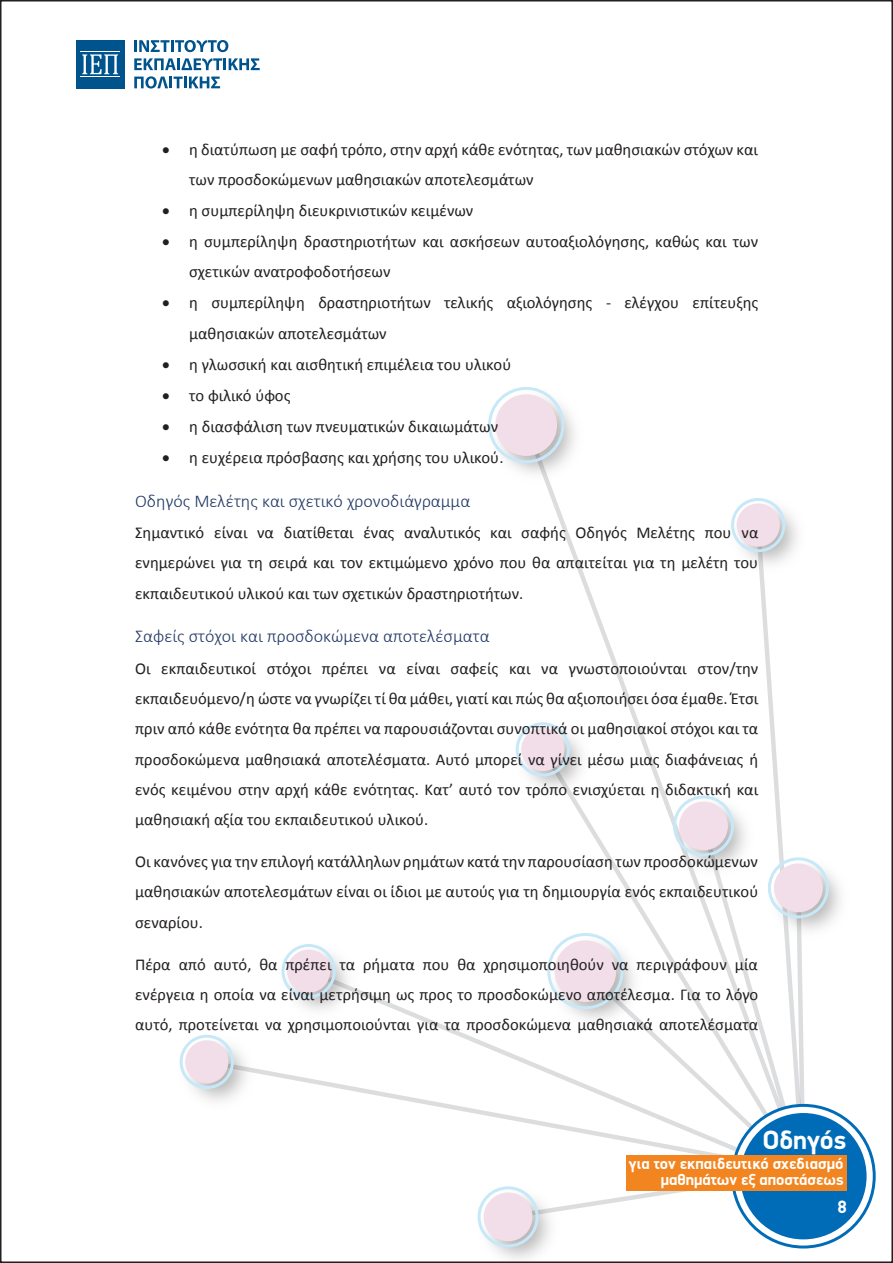
<style>
.page{position:relative;width:893px;height:1263px;background:#fff}
.page>*{position:absolute;margin:0;border:0;box-sizing:border-box;transform-origin:0 0}
.t1{font:700 26.55px "PF Din Display";color:#fff}
.t2{font:300 18px "Calibri";color:#1f3763}
.t3{font:700 18px "PF Din Display";color:#fff}
.t4{font:16.5px/30.3px "Calibri";color:#231f20;text-align:justify}
.t5{font:700 15.9px/16.2px "PF Din Display";color:#fff;text-align:right}
</style>
<div class="page">
<svg style="left:308px;top:991px;width:200px;height:129px"></svg>
<svg style="left:508px;top:525px;width:298px;height:694px"></svg>
<svg style="left:733px;top:1105px;width:141px;height:142px"></svg>
<div style="left:740px;top:1113px;width:127px;height:126px;background:#006cb7;border-radius:50%"></div>
<img style="left:488px;top:387px;width:87px;height:102px">
<div style="left:495px;top:394px;width:62px;height:62px;background:#f2dee8;border-radius:50%"></div>
<img style="left:725px;top:498px;width:81px;height:81px">
<div style="left:737px;top:503px;width:43px;height:44px;background:#f2dee8;border-radius:50%"></div>
<img style="left:762px;top:852px;width:79px;height:93px">
<div style="left:774px;top:863px;width:49px;height:49px;background:#f2dee8;border-radius:50%"></div>
<img style="left:667px;top:790px;width:94px;height:93px">
<div style="left:679px;top:801px;width:49px;height:49px;background:#f2dee8;border-radius:50%"></div>
<img style="left:543px;top:928px;width:106px;height:107px">
<div style="left:555px;top:940px;width:61px;height:62px;background:#f2dee8;border-radius:50%"></div>
<img style="left:285px;top:944px;width:78px;height:81px">
<div style="left:287px;top:949px;width:43px;height:44px;background:#f2dee8;border-radius:50%"></div>
<img style="left:179px;top:1034px;width:82px;height:67px">
<div style="left:185px;top:1040px;width:43px;height:43px;background:#f2dee8;border-radius:50%"></div>
<img style="left:477px;top:1181px;width:88px;height:78px">
<div style="left:484px;top:1192px;width:48px;height:49px;background:#f2dee8;border-radius:50%"></div>
<img style="left:509px;top:716px;width:88px;height:88px">
<div style="left:521px;top:728px;width:43px;height:43px;background:#f2dee8;border-radius:50%"></div>
<div style="left:488px;top:387px;width:76px;height:76px;border:3px solid #c7e8f9;border-radius:50%"></div>
<div style="left:731px;top:498px;width:54px;height:54px;border:3px solid #c7e8f9;border-radius:50%"></div>
<div style="left:768px;top:857px;width:61px;height:61px;border:3px solid #c7e8f9;border-radius:50%"></div>
<div style="left:673px;top:795px;width:61px;height:61px;border:3px solid #c7e8f9;border-radius:50%"></div>
<div style="left:547px;top:933px;width:77px;height:76px;border:3px solid #c7e8f9;border-radius:50%"></div>
<div style="left:516px;top:722px;width:54px;height:55px;border:3px solid #c7e8f9;border-radius:50%"></div>
<div style="left:281px;top:944px;width:55px;height:54px;border:3px solid #c7e8f9;border-radius:50%"></div>
<div style="left:180px;top:1035px;width:54px;height:54px;border:3px solid #c7e8f9;border-radius:50%"></div>
<div style="left:478px;top:1186px;width:61px;height:61px;border:3px solid #c7e8f9;border-radius:50%"></div>
<div style="left:626px;top:1155px;width:220px;height:36px;background:#f28520"></div>
<div style="left:76px;top:40px;width:48px;height:48px;background:#00548e"></div>
<svg style="left:82px;top:54px;width:36px;height:20px"></svg>
<hr style="left:81px;top:51px;width:39px;height:1px;background:#fff">
<hr style="left:81px;top:76px;width:39px;height:1px;background:#fff">
<svg style="left:134px;top:40px;width:94px;height:12px"></svg>
<svg style="left:134px;top:58px;width:126px;height:12px"></svg>
<svg style="left:134px;top:76px;width:86px;height:13px"></svg>
<p class="t4" style="left:189px;top:134px;width:570px;text-indent:-27px">• η διατύπωση με σαφή τρόπο, στην αρχή κάθε ενότητας, των μαθησιακών στόχων και των προσδοκώμενων μαθησιακών αποτελεσμάτων</p>
<p class="t4" style="left:162px;top:195px;width:313px">• η συμπερίληψη διευκρινιστικών κειμένων</p>
<p class="t4" style="left:189px;top:226px;width:571px;text-indent:-27px">• η συμπερίληψη δραστηριοτήτων και ασκήσεων αυτοαξιολόγησης, καθώς και των σχετικών ανατροφοδοτήσεων</p>
<p class="t4" style="left:189px;top:287px;width:571px;text-indent:-27px">• η συμπερίληψη δραστηριοτήτων τελικής αξιολόγησης - ελέγχου επίτευξης μαθησιακών αποτελεσμάτων</p>
<p class="t4" style="left:162px;top:349px;width:351px">• η γλωσσική και αισθητική επιμέλεια του υλικού</p>
<p class="t4" style="left:162px;top:380px;width:130px">• το φιλικό ύφος</p>
<p class="t4" style="left:162px;top:411px;width:338px">• η διασφάλιση των πνευματικών δικαιωμάτων</p>
<p class="t4" style="left:162px;top:442px;width:343px">• η ευχέρεια πρόσβασης και χρήσης του υλικού.</p>
<p class="t2" style="left:135px;top:490px;width:337px">Οδηγός Μελέτης και σχετικό χρονοδιάγραμμα</p>
<p class="t4" style="left:135px;top:517px;width:625px">Σημαντικό είναι να διατίθεται ένας αναλυτικός και σαφής Οδηγός Μελέτης που να ενημερώνει για τη σειρά και τον εκτιμώμενο χρόνο που θα απαιτείται για τη μελέτη του εκπαιδευτικού υλικού και των σχετικών δραστηριοτήτων.</p>
<p class="t2" style="left:135px;top:625px;width:356px">Σαφείς στόχοι και προσδοκώμενα αποτελέσματα</p>
<p class="t4" style="left:135px;top:653px;width:625px">Οι εκπαιδευτικοί στόχοι πρέπει να είναι σαφείς και να γνωστοποιούνται στον/την εκπαιδευόμενο/η ώστε να γνωρίζει τί θα μάθει, γιατί και πώς θα αξιοποιήσει όσα έμαθε. Έτσι πριν από κάθε ενότητα θα πρέπει να παρουσιάζονται συνοπτικά οι μαθησιακοί στόχοι και τα προσδοκώμενα μαθησιακά αποτελέσματα. Αυτό μπορεί να γίνει μέσω μιας διαφάνειας ή ενός κειμένου στην αρχή κάθε ενότητας. Κατ’ αυτό τον τρόπο ενισχύεται η διδακτική και μαθησιακή αξία του εκπαιδευτικού υλικού.</p>
<p class="t4" style="left:135px;top:846px;width:625px">Οι κανόνες για την επιλογή κατάλληλων ρημάτων κατά την παρουσίαση των προσδοκώμενων μαθησιακών αποτελεσμάτων είναι οι ίδιοι με αυτούς για τη δημιουργία ενός εκπαιδευτικού σεναρίου.</p>
<p class="t4" style="left:135px;top:949px;width:625px">Πέρα από αυτό, θα πρέπει τα ρήματα που θα χρησιμοποιηθούν να περιγράφουν μία ενέργεια η οποία να είναι μετρήσιμη ως προς το προσδοκώμενο αποτέλεσμα. Για το λόγο αυτό, προτείνεται να χρησιμοποιούνται για τα προσδοκώμενα μαθησιακά αποτελέσματα</p>
<h1 class="t1" style="left:762px;top:1124px;width:85px">Οδηγός</h1>
<p class="t5" style="left:629px;top:1155px;width:216px">για τον εκπαιδευτικό σχεδιασµό µαθηµάτων εξ αποστάσεως</p>
<p class="t3" style="left:837px;top:1196px;width:11px">8</p>
</div>
